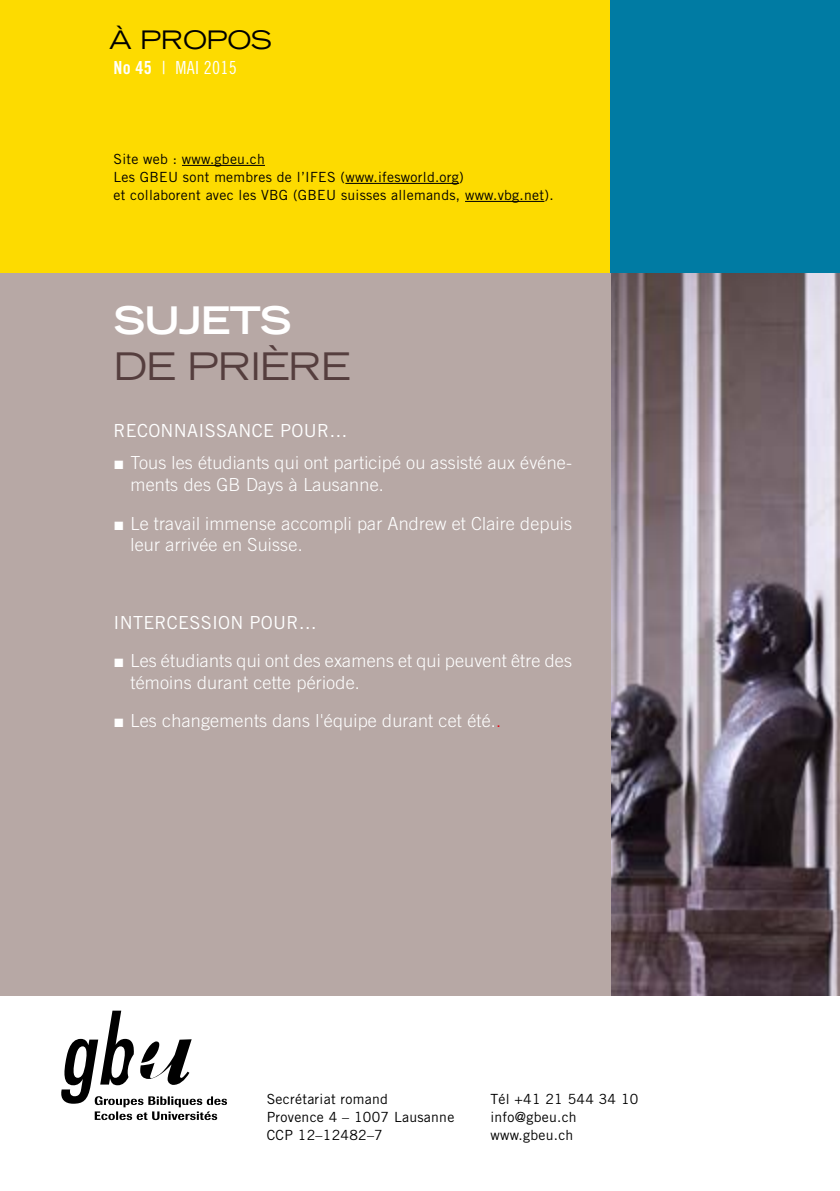
<style>
.page{position:relative;width:840px;height:1191px;background:#fff}
.page>*{position:absolute;margin:0;border:0;box-sizing:border-box;transform-origin:0 0}
.t1{font:expanded 38px "Trade Gothic LH";letter-spacing:-.03em;color:#553e3e}
.t2{font:700 expanded 38px "Trade Gothic LH";letter-spacing:-.03em;color:#fff}
.t3{font:expanded 25.6px "Trade Gothic LH";letter-spacing:-.02em;color:#000}
.t4{font:300 18px/21.6px "Trade Gothic";letter-spacing:.01em;color:#fff}
.t5{font:18px "Trade Gothic";letter-spacing:.015em;color:#fff}
.t6{font:18px "Trade Gothic Cond Eighteen";letter-spacing:.02em;color:#fff}
.t7{font:14px/18px "Trade Gothic";letter-spacing:.02em;color:#000}
.s1{font-family:"Trade Gothic Bold Cond Twenty"}
.s2{font-family:"Arial";font-weight:400}
.s3{color:#e30613}
</style>
<div class="page">
<img style="left:609px;top:272px;width:230px;height:723px">
<div style="left:0;top:272px;width:609px;height:723px;background:#b7a8a5"></div>
<div style="left:0;top:0;width:609px;height:272px;background:#fddb00"></div>
<hr style="left:182px;top:165px;width:83px;height:1px;background:#000">
<hr style="left:345px;top:183px;width:114px;height:1px;background:#000">
<hr style="left:465px;top:201px;width:79px;height:1px;background:#000">
<svg style="left:61px;top:1010px;width:166px;height:110px"></svg>
<div style="left:609px;top:0;width:230px;height:272px;background:#007ba3"></div>
<h2 class="t3" style="left:109px;top:23px;width:164px">À PROPOS</h2>
<p class="t6" style="left:113px;top:57px;width:125px"><span class="s1">No 45</span> | MAI 2015</p>
<p class="t7" style="left:113px;top:150px;width:441px">Site web : www.gbeu.ch<br>Les GBEU sont membres de l’I FES (www.ifesworld.org)<br>et collaborent avec les VBG (GBEU suisses allemands, www.vbg.net).</p>
<h1 class="t2" style="left:113px;top:295px;width:179px">SUJETS</h1>
<h1 class="t1" style="left:113px;top:341px;width:238px">DE PRIÈRE</h1>
<p class="t5" style="left:113px;top:419px;width:60px">R econna</p>
<p class="t5" style="left:198px;top:419px;width:19px">issan</p>
<p class="t5" style="left:252px;top:419px;width:97px">ce pour…</p>
<p class="t4" style="left:130px;top:452px;width:443px;text-indent:-17px"><span class="s2">■</span> Tous les étudiants qui ont participé ou assisté aux événe&shy;ments des GB Days à Lausanne.</p>
<p class="t4" style="left:130px;top:512px;width:443px;text-indent:-17px"><span class="s2">■</span> Le travail immense accompli par Andrew et Claire depuis leur arrivée en Suisse.</p>
<p class="t5" style="left:113px;top:611px;width:205px">Intercess ion pour…</p>
<p class="t4" style="left:130px;top:650px;width:443px;text-indent:-17px"><span class="s2">■</span> Les étudiants qui ont des examens et qui peuvent être des témoins durant cette période.</p>
<p class="t4" style="left:113px;top:710px;width:389px"><span class="s2">■</span> Les changements dans l'équipe durant cet été.<span class="s3">.</span></p>
<p class="t7" style="left:266px;top:1090px;width:189px">Secrétariat romand<br>Provence 4 – 1007 Lausanne<br>CCP</p>
<p class="t7" style="left:298px;top:1126px;width:86px">12–12482–7</p>
<p class="t7" style="left:490px;top:1090px;width:149px">Tél +41 21 544 34 10 info@gbeu.ch www.gbeu.ch</p>
</div>
